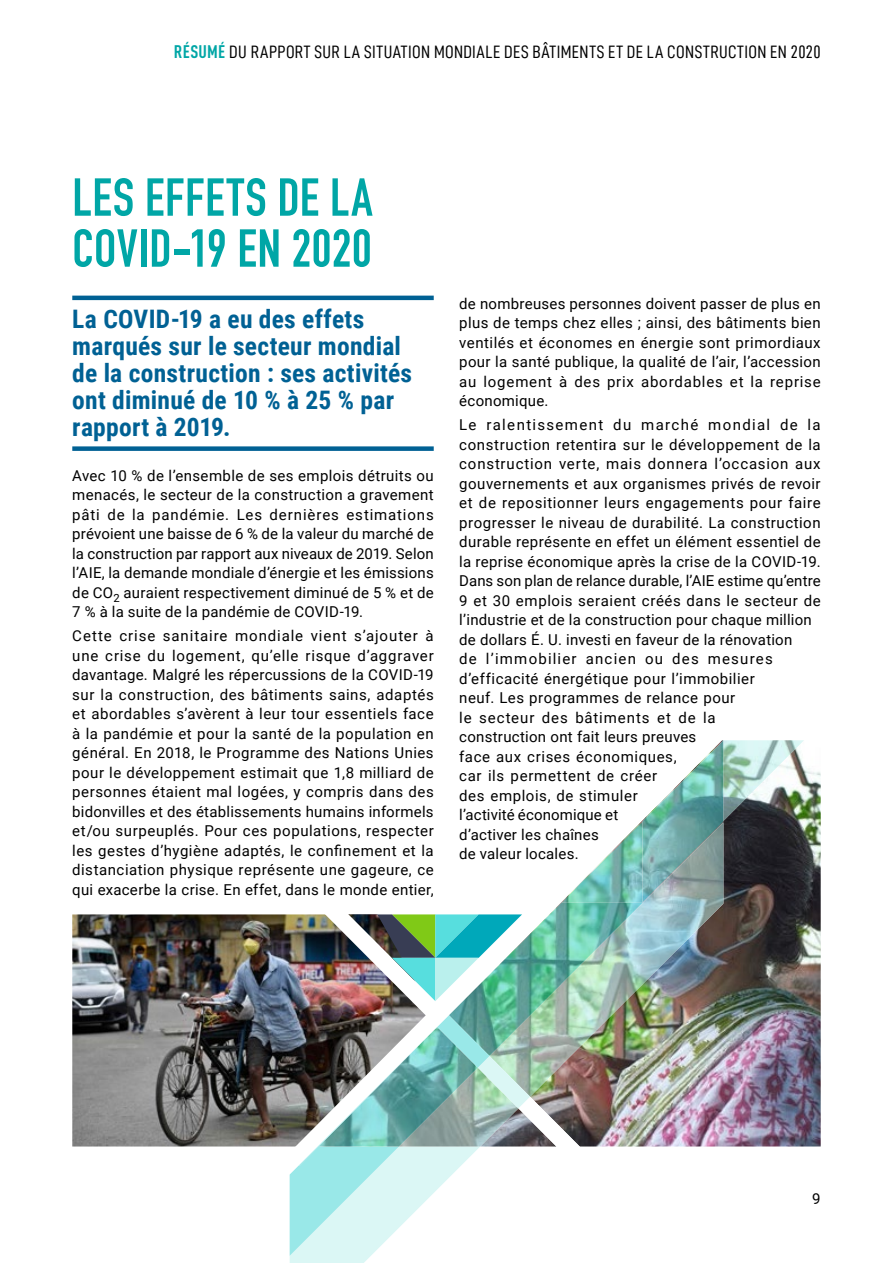
<style>
.page{position:relative;width:893px;height:1263px;background:#fff}
.page>*{position:absolute;margin:0;border:0;box-sizing:border-box;transform-origin:0 0}
.t1{font:700 52.5px/51px "DIN Condensed";letter-spacing:.01em;color:#00a6a6}
.t2{font:700 25.5px/27px "Roboto Condensed";letter-spacing:.01em;color:#006194}
.t3{font:18px "D DIN Condensed";letter-spacing:.025em;color:#000}
.t4{font:15px/19.5px "Roboto";letter-spacing:.03em;color:#000;text-align:justify}
.s1{font-family:"DIN Cond";font-weight:700;color:#00a6a6}
</style>
<div class="page">
<img style="left:72px;top:914px;width:216px;height:232px">
<img style="left:288px;top:740px;width:533px;height:407px">
<img style="left:294px;top:871px;width:402px;height:276px">
<img style="left:399px;top:822px;width:324px;height:324px">
<img style="left:319px;top:903px;width:324px;height:243px">
<img style="left:290px;top:1015px;width:240px;height:248px">
<hr style="left:72px;top:296px;width:362px;height:4px;background:#006194">
<div style="left:72px;top:446px;width:362px;height:5px;background:#006194"></div>
<p class="t3" style="left:174px;top:41px;width:648px"><span class="s1">RÉSUMÉ</span> DU RAPPORT SUR LA SITUATION MONDIALE DES BÂTIMENTS ET DE LA CONSTRUCTION EN 2020</p>
<h1 class="t1" style="left:72px;top:172px;width:302px">LES EFFETS DE LA<br>COVID-19 EN 2020</h1>
<h2 class="t2" style="left:72px;top:304px;width:341px">La COVID-19 a eu des effets marqués sur le secteur mondial de la construction : ses activités ont diminué de 10 % à 25 % par rapport à 2019.</h2>
<p class="t4" style="left:72px;top:465px;width:363px">Avec 10 % de l’ensemble de ses emplois détruits ou menacés, le secteur de la construction a gravement pâti de la pandémie. Les dernières estimations prévoient une baisse de 6 % de la valeur du marché de la construction par rapport aux niveaux de 2019. Selon l’AIE, la demande mondiale d’énergie et les émissions de CO<sub>2</sub> auraient respectivement diminué de 5 % et de 7 % à la suite de la pandémie de COVID-19.</p>
<p class="t4" style="left:72px;top:625px;width:363px">Cette crise sanitaire mondiale vient s’ajouter à une crise du logement, qu’elle risque d’aggraver davantage. Malgré les répercussions de la COVID-19 sur la construction, des bâtiments sains, adaptés et abordables s’avèrent à leur tour essentiels face à la pandémie et pour la santé de la population en général. En 2018, le Programme des Nations Unies pour le développement estimait que 1,8 milliard de personnes étaient mal logées, y compris dans des bidonvilles et des établissements humains informels et/ou surpeuplés. Pour ces populations, respecter les gestes d’hygiène adaptés, le confinement et la distanciation physique représente une gageure, ce qui exacerbe la crise. En effet, dans le monde entier,</p>
<p class="t4" style="left:459px;top:293px;width:363px">de nombreuses personnes doivent passer de plus en plus de temps chez elles ; ainsi, des bâtiments bien ventilés et économes en énergie sont primordiaux pour la santé publique, la qualité de l’air, l’accession au logement à des prix abordables et la reprise économique.</p>
<p class="t4" style="left:459px;top:414px;width:363px;text-align:left">Le ralentissement du marché mondial de la construction retentira sur le développement de la construction verte, mais donnera l’occasion aux gouvernements et aux organismes privés de revoir et de repositionner leurs engagements pour faire progresser le niveau de durabilité. La construction durable représente en effet un élément essentiel de la reprise économique après la crise de la COVID-19.<br>Dans son plan de relance durable, l’AIE estime qu’entre 9 et 30 emplois seraient créés dans le secteur de l’industrie et de la construction pour chaque million de dollars É. U. investi en faveur de la rénovation<br>de l’immobilier ancien ou des mesures d’efficacité énergétique pour l’immobilier<br>neuf. Les programmes de relance pour<br>le secteur des bâtiments et de la<br>construction ont fait leurs preuves<br>face aux crises économiques,<br>car ils permettent de créer<br>des emplois, de stimuler<br>l’activité économique et<br>d’activer les chaînes<br>de valeur locales.</p>
<p class="t4" style="left:812px;top:1188px;width:10px">9</p>
</div>
